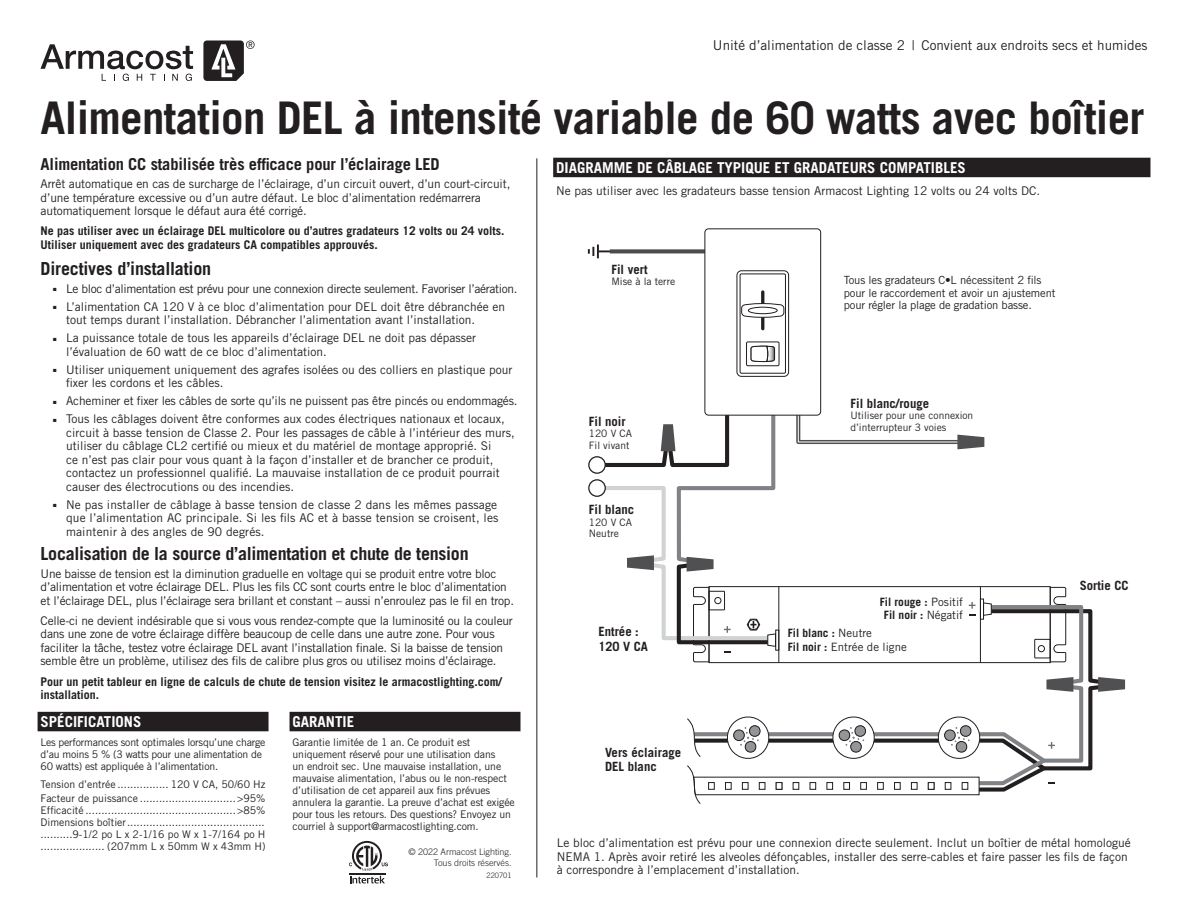
<style>
.page{position:relative;width:1188px;height:918px;background:#fff}
.page>*{position:absolute;margin:0;border:0;box-sizing:border-box;transform-origin:0 0}
.t1{font:700 45px "Trade Gothic LT Std";letter-spacing:-.015em;color:#231f20}
.t2{font:700 18px "Trade Gothic LT Std";letter-spacing:-.015em;color:#231f20}
.t3{font:700 16.5px "Trade Gothic LT Std";letter-spacing:-.01em;color:#231f20}
.t4{font:700 15px "Trade Gothic LT Std";color:#fff}
.t5{font:13.5px "Trade Gothic LT Std";color:#231f20}
.t6{font:700 12.75px/14.1px "Trade Gothic LT Std";color:#231f20}
.t7{font:12px/13.5px "Trade Gothic LT Std";color:#231f20}
.t8{font:12px/13.5px "Trade Gothic LT Std";letter-spacing:-.02em;color:#231f20}
.t9{font:700 12px/13.5px "Trade Gothic LT Std";color:#231f20}
.t10{font:12px "Trade Gothic LT Std";letter-spacing:-.03em;color:#231f20}
.t11{font:11.55px/13.6px "Trade Gothic LT Std";color:#231f20}
.t12{font:700 11.55px/13.6px "Trade Gothic LT Std";color:#231f20;text-align:center}
.t13{font:11.25px/12.8px "Trade Gothic LT Std";letter-spacing:-.01em;color:#231f20}
.t14{font:10.5px/12px "Trade Gothic LT Std";letter-spacing:-.01em;color:#231f20}
.t15{font:10.2px/11.6px "Trade Gothic LT Std";color:#231f20}
.t16{font:300 9px/10.5px "Trade Gothic LT Std";color:#231f20;text-align:right}
.t17{font:300 7.5px "Trade Gothic LT Std";color:#231f20}
.s1{font-weight:400}
.s2{font-weight:700}
</style>
<div class="page">
<svg style="left:589px;top:457px;width:16px;height:16px"></svg>
<div style="left:588px;top:456px;width:18px;height:18px;border:1px solid #231f20;border-radius:50%"></div>
<hr style="left:598px;top:250px;width:114px;height:2px;background:#231f20">
<svg style="left:610px;top:249px;width:94px;height:4px"></svg>
<svg style="left:588px;top:245px;width:11px;height:13px"></svg>
<div style="left:705px;top:229px;width:116px;height:186px;background:#fff;border-radius:4px"></div>
<div style="left:704px;top:228px;width:117px;height:188px;border:1px solid #231f20;border-radius:4px"></div>
<svg style="left:736px;top:270px;width:53px;height:107px"></svg>
<svg style="left:589px;top:480px;width:16px;height:16px"></svg>
<div style="left:588px;top:479px;width:18px;height:18px;border:1px solid #231f20;border-radius:50%"></div>
<svg style="left:593px;top:387px;width:533px;height:417px"></svg>
<div style="left:980px;top:599px;width:4px;height:21px;border:1px solid #231f20"></div>
<div style="left:38px;top:712px;width:231px;height:19px;background:#231f20"></div>
<div style="left:290px;top:712px;width:231px;height:19px;background:#231f20"></div>
<hr style="left:536px;top:158px;width:1px;height:720px;background:#231f20">
<div style="left:553px;top:158px;width:597px;height:19px;background:#231f20"></div>
<svg style="left:349px;top:841px;width:39px;height:43px"></svg>
<svg style="left:203px;top:40px;width:52px;height:41px"></svg>
<svg style="left:41px;top:44px;width:152px;height:37px"></svg>
<p class="t5" style="left:713px;top:37px;width:436px">Unité d’alimentation de classe 2 | Convient aux endroits secs et humides</p>
<h1 class="t1" style="left:40px;top:90px;width:1106px">Alimentation DEL à intensité variable de 60 watts avec boîtier</h1>
<h3 class="t3" style="left:41px;top:154px;width:401px">Alimentation CC stabilisée très efficace pour l’éclairage LED</h3>
<p class="t7" style="left:41px;top:177px;width:471px">Arrêt automatique en cas de surcharge de l’éclairage, d’un circuit ouvert, d’un court-circuit, d’une température excessive ou d’un autre défaut. Le bloc d’alimentation redémarrera automatiquement lorsque le défaut aura été corrigé.</p>
<p class="t9" style="left:41px;top:224px;width:466px">Ne pas utiliser avec un éclairage DEL multicolore ou d’autres gradateurs 12 volts ou 24 volts.<br>Utiliser uniquement avec des gradateurs CA compatibles approuvés.</p>
<h2 class="t2" style="left:41px;top:258px;width:172px">Directives d’installation</h2>
<p class="t10" style="left:53px;top:281px;width:466px">■ Le bloc d’alimentation est prévu pour une connexion directe seulement. Favoriser l’aération.</p>
<p class="t7" style="left:66px;top:300px;width:440px;text-indent:-13px">■ L’alimentation CA 120 V à ce bloc d’alimentation pour DEL doit être débranchée en tout temps durant l’installation. Débrancher l’alimentation avant l’installation.</p>
<p class="t7" style="left:66px;top:331px;width:411px;text-indent:-13px">■ La puissance totale de tous les appareils d’éclairage DEL ne doit pas dépasser l’évaluation de 60 watt de ce bloc d’alimentation.</p>
<p class="t7" style="left:66px;top:363px;width:448px;text-indent:-13px">■ Utiliser uniquement uniquement des agrafes isolées ou des colliers en plastique pour fixer les cordons et les câbles.</p>
<p class="t7" style="left:53px;top:394px;width:466px">■ Acheminer et fixer les câbles de sorte qu’ils ne puissent pas être pincés ou endommagés.</p>
<p class="t7" style="left:66px;top:412px;width:450px;text-indent:-13px">■ Tous les câblages doivent être conformes aux codes électriques nationaux et locaux, circuit à basse tension de Classe 2. Pour les passages de câble à l’intérieur des murs, utiliser du câblage CL2 certifié ou mieux et du matériel de montage approprié. Si<br>ce n’est pas clair pour vous quant à la façon d’installer et de brancher ce produit, contactez un professionnel qualifié. La mauvaise installation de ce produit pourrait causer des électrocutions ou des incendies.</p>
<p class="t7" style="left:66px;top:498px;width:434px;text-align:justify;text-indent:-13px">■ Ne pas installer de câblage à basse tension de classe 2 dans les mêmes passage que l’alimentation AC principale. Si les fils AC et à basse tension se croisent, les maintenir à des angles de 90 degrés.</p>
<h2 class="t2" style="left:41px;top:542px;width:430px">Localisation de la source d’alimentation et chute de tension</h2>
<p class="t8" style="left:41px;top:566px;width:475px">Une baisse de tension est la diminution graduelle en voltage qui se produit entre votre bloc d’alimentation et votre éclairage DEL. Plus les fils CC sont courts entre le bloc d’alimentation et l’éclairage DEL, plus l’éclairage sera brillant et constant – aussi n’enroulez pas le fil en trop.</p>
<p class="t8" style="left:41px;top:614px;width:474px">Celle-ci ne devient indésirable que si vous vous rendez-compte que la luminosité ou la couleur dans une zone de votre éclairage diffère beaucoup de celle dans une autre zone. Pour vous faciliter la tâche, testez votre éclairage DEL avant l’installation finale. Si la baisse de tension semble être un problème, utilisez des fils de calibre plus gros ou utilisez moins d’éclairage.</p>
<p class="t9" style="left:41px;top:674px;width:463px">Pour un petit tableur en ligne de calculs de chute de tension visitez le armacostlighting.com/ installation.</p>
<p class="t4" style="left:41px;top:712px;width:102px">SPÉCIFICATIONS</p>
<p class="t14" style="left:41px;top:736px;width:226px">Les performances sont optimales lorsqu’une charge d’au moins 5 % (3 watts pour une alimentation de<br>60 watts) est appliquée à l’alimentation.</p>
<p class="t14" style="left:41px;top:778px;width:226px;line-height:13.5px">Tension d’entrée ................ 120 V CA, 50/60 Hz<br>Facteur de puissance ..............................&gt;95%</p>
<p class="t14" style="left:41px;top:804px;width:226px;text-align:justify">Efficacité ...............................................&gt;85% Dimensions boîtier ........................................... ..........9-1/2 po L x 2-1/16 po W x 1-7/164 po H .................... (207mm L x 50mm W x 43mm H)</p>
<p class="t4" style="left:293px;top:712px;width:63px">GARANTIE</p>
<p class="t14" style="left:293px;top:736px;width:224px">Garantie limitée de 1 an. Ce produit est uniquement réservé pour une utilisation dans<br>un endroit sec. Une mauvaise installation, une mauvaise alimentation, l’abus ou le non-respect d’utilisation de cet appareil aux fins prévues annulera la garantie. La preuve d’achat est exigée pour tous les retours. Des questions? Envoyez un courriel à support@armacostlighting.com.</p>
<p class="t16" style="left:408px;top:846px;width:105px">© 2022 Armacost Lighting.<br>Tous droits réservés.</p>
<p class="t17" style="left:487px;top:870px;width:27px">220701</p>
<p class="t4" style="left:556px;top:158px;width:411px">DIAGRAMME DE CÂBLAGE TYPIQUE ET GRADATEURS COMPATIBLES</p>
<p class="t7" style="left:556px;top:184px;width:485px">Ne pas utiliser avec les gradateurs basse tension Armacost Lighting 12 volts ou 24 volts DC.</p>
<p class="t6" style="left:611px;top:262px;width:38px">Fil vert</p>
<p class="t15" style="left:611px;top:276px;width:65px">Mise à la terre</p>
<p class="t13" style="left:844px;top:273px;width:213px">Tous les gradateurs C•L nécessitent 2 fils pour le raccordement et avoir un ajustement pour régler la plage de gradation basse.</p>
<p class="t6" style="left:589px;top:414px;width:38px">Fil noir</p>
<p class="t15" style="left:589px;top:428px;width:45px">120 V CA<br>Fil vivant</p>
<p class="t6" style="left:589px;top:503px;width:47px">Fil blanc</p>
<p class="t15" style="left:589px;top:516px;width:45px">120 V CA<br>Neutre</p>
<p class="t6" style="left:850px;top:396px;width:80px">Fil blanc/rouge</p>
<p class="t15" style="left:850px;top:410px;width:124px">Utiliser pour une connexion d’interrupteur 3 voies</p>
<p class="t12" style="left:880px;top:595px;width:85px">Fil rouge : <span class="s1">Positif<br></span>Fil noir : <span class="s1">Négatif</span></p>
<p class="t6" style="left:598px;top:625px;width:51px">Entrée :<br>120 V CA</p>
<p class="t11" style="left:788px;top:626px;width:121px"><span class="s2">Fil blanc :</span> Neutre<br><span class="s2">Fil noir :</span> Entrée de ligne</p>
<p class="t6" style="left:1080px;top:579px;width:50px">Sortie CC</p>
<p class="t6" style="left:605px;top:745px;width:78px">Vers éclairage<br>DEL blanc</p>
<p class="t7" style="left:557px;top:836px;width:575px">Le bloc d’alimentation est prévu pour une connexion directe seulement. Inclut un boîtier de métal homologué<br>NEMA 1. Après avoir retiré les alveoles défonçables, installer des serre-cables et faire passer les fils de façon à correspondre à l’emplacement d’installation.</p>
</div>
